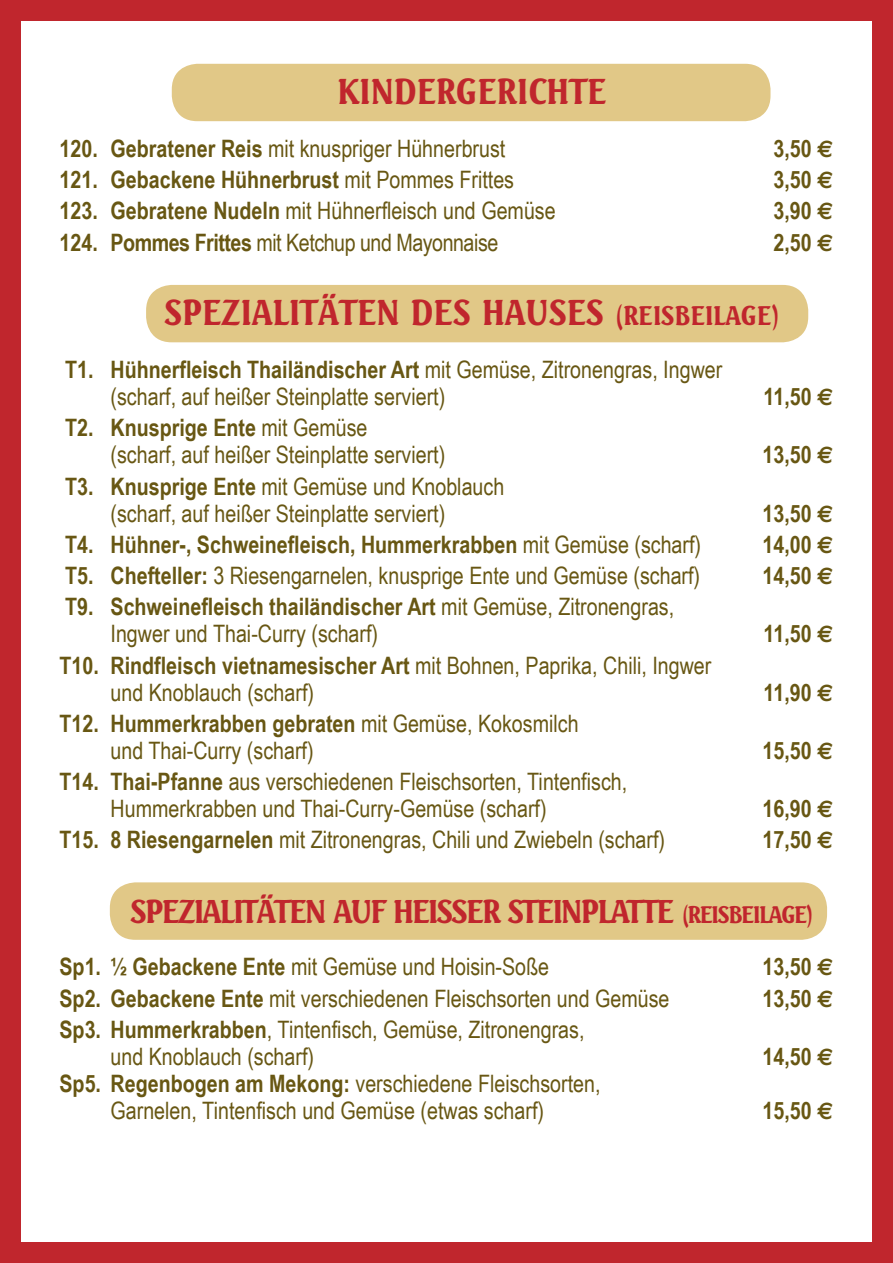
<style>
.page{position:relative;width:893px;height:1263px;background:#c0262d}
.page>*{position:absolute;margin:0;border:0;box-sizing:border-box;transform-origin:0 0}
.t1{font:700 36px "Seagull SB";color:#c0262d}
.t2{font:700 33px "Seagull SB";letter-spacing:-.05em;color:#c0262d}
.t3{font:700 27px "Seagull SB";color:#c0262d}
.t4{font:24px/27px "Arial Narrow";color:#685713}
.t5{font:700 24px "Arial Narrow";color:#685713}
.t6{font:24px "Arial Narrow";letter-spacing:-.02em;color:#685713}
.s1{font-weight:700}
.s2{font-family:"Euro Sans"}
.s3{font-weight:400}
.s4{font-size:24px}
</style>
<div class="page">
<div style="left:21px;top:21px;width:851px;height:1221px;background:#fff"></div>
<div style="left:172px;top:64px;width:598px;height:57px;background:#e1c887;border-radius:26px"></div>
<div style="left:146px;top:285px;width:662px;height:57px;background:#e1c887;border-radius:26px"></div>
<div style="left:110px;top:882px;width:717px;height:58px;background:#e1c887;border-radius:26px"></div>
<h1 class="t1" style="left:337px;top:71px;width:271px">KINDERGERICHTE</h1>
<p class="t4" style="left:60px;top:135px;width:447px"><span class="s1">120. Gebratener Reis</span> mit knuspriger Hühnerbrust</p>
<p class="t5" style="left:773px;top:134px;width:61px">3,50 <span class="s2">€</span></p>
<p class="t5" style="left:60px;top:166px;width:456px">121. Gebackene Hühnerbrust <span class="s3">mit Pommes Frittes</span></p>
<p class="t5" style="left:773px;top:166px;width:61px">3,50 <span class="s2">€</span></p>
<p class="t4" style="left:60px;top:197px;width:498px"><span class="s1">123. Gebratene Nudeln</span> mit Hühnerfleisch und Gemüse</p>
<p class="t5" style="left:773px;top:197px;width:61px">3,90 <span class="s2">€</span></p>
<p class="t6" style="left:60px;top:228px;width:440px"><span class="s1">124. Pommes Frittes</span> mit Ketchup und Mayonnaise</p>
<p class="t5" style="left:773px;top:228px;width:61px">2,50 <span class="s2">€</span></p>
<h1 class="t1" style="left:60px;top:292px;width:42px">S</h1>
<h1 class="t1" style="left:182px;top:292px;width:75px">PEZIALIT</h1>
<h1 class="t1" style="left:318px;top:292px;width:113px">ÄTE N DES</h1>
<h1 class="t1" style="left:482px;top:292px;width:21px">HAUSES</h1>
<p class="t3" style="left:615px;top:301px;width:166px">(REISBEILAGE)</p>
<p class="t4" style="left:111px;top:356px;width:613px;text-indent:-45px"><span class="s1">T1. Hühnerfleisch Thailändischer Art</span> mit Gemüse, Zitronengras, Ingwer (scharf, auf heißer Steinplatte serviert)</p>
<p class="t5" style="left:764px;top:383px;width:71px">11,50 <span class="s2">€</span></p>
<p class="t4" style="left:111px;top:414px;width:336px;text-indent:-45px"><span class="s1">T2. Knusprige Ente</span> mit Gemüse<br>(scharf, auf heißer Steinplatte serviert)</p>
<p class="t4" style="left:65px;top:472px;width:441px;text-align:center"><span class="s1">T3. Knusprige Ente</span> mit Gemüse und Knoblauch (scharf, auf heißer Steinplatte serviert)</p>
<p class="t5" style="left:762px;top:441px;width:72px">13,50 <span class="s2">€</span></p>
<p class="t5" style="left:762px;top:499px;width:72px">13,50 <span class="s2">€</span></p>
<p class="t5" style="left:65px;top:530px;width:638px">T4. Hühner-, Schweinefleisch, Hummerkrabben <span class="s3">mit Gemüse (scharf)</span></p>
<p class="t5" style="left:762px;top:530px;width:72px">14,00 <span class="s2">€</span></p>
<p class="t4" style="left:65px;top:562px;width:637px"><span class="s1">T5. Chefteller:</span> 3 Riesengarnelen, knusprige Ente und Gemüse (scharf)</p>
<p class="t5" style="left:762px;top:562px;width:72px">14,50 <span class="s2">€</span></p>
<p class="t4" style="left:111px;top:593px;width:565px;text-indent:-45px"><span class="s1">T9. Schweinefleisch thailändischer Art</span> mit Gemüse, Zitronengras,<br>Ingwer und Thai-Curry (scharf)</p>
<p class="t5" style="left:764px;top:620px;width:71px">11,50 <span class="s2">€</span></p>
<p class="t4" style="left:111px;top:651px;width:602px;text-indent:-51px"><span class="s1">T10. Rindfleisch vietnamesischer Art</span> mit Bohnen, Paprika, Chili, Ingwer und Knoblauch (scharf)</p>
<p class="t4" style="left:111px;top:710px;width:470px;text-indent:-51px"><span class="s1">T12. Hummerkrabben gebraten</span> mit Gemüse, Kokosmilch und Thai-Curry (scharf)</p>
<p class="t4" style="left:111px;top:768px;width:518px;text-indent:-51px"><span class="s1">T14. Thai-Pfanne</span> aus verschiedenen Fleischsorten, Tintenfisch,<br>Hummerkrabben und Thai-Curry-Gemüse (scharf)</p>
<p class="t5" style="left:764px;top:678px;width:71px">11,90 <span class="s2">€</span></p>
<p class="t5" style="left:762px;top:736px;width:72px">15,50 <span class="s2">€</span></p>
<p class="t5" style="left:762px;top:795px;width:72px">16,90 <span class="s2">€</span></p>
<p class="t4" style="left:60px;top:826px;width:607px"><span class="s1">T15. 8 Riesengarnelen</span> mit Zitronengras, Chili und Zwiebeln (scharf)</p>
<p class="t5" style="left:762px;top:826px;width:72px">17,50 <span class="s2">€</span></p>
<h2 class="t2" style="left:257px;top:892px;width:558px">ÄTEN AUF HEISSER STEINPLATTE <span class="s4">(REISBEILAGE)</span></h2>
<p class="t4" style="left:60px;top:953px;width:491px"><span class="s1">Sp1. ½ Gebackene Ente</span> mit Gemüse und Hoisin-Soße</p>
<p class="t5" style="left:762px;top:953px;width:72px">13,50 <span class="s2">€</span></p>
<p class="t4" style="left:60px;top:985px;width:611px"><span class="s1">Sp2. Gebackene Ente</span> mit verschiedenen Fleischsorten und Gemüse</p>
<p class="t5" style="left:762px;top:984px;width:72px">13,50 <span class="s2">€</span></p>
<p class="t4" style="left:111px;top:1016px;width:475px;text-indent:-51px"><span class="s1">Sp3. Hummerkrabben</span>, Tintenfisch, Gemüse, Zitronengras, und Knoblauch (scharf)</p>
<h2 class="t2" style="left:131px;top:892px;width:78px">SPEZIALIT</h2>
<p class="t5" style="left:762px;top:1042px;width:72px">14,50 <span class="s2">€</span></p>
<p class="t4" style="left:60px;top:1070px;width:542px;text-align:center"><span class="s1">Sp5. Regenbogen am Mekong:</span> verschiedene Fleischsorten,<br>Garnelen, Tintenfisch und Gemüse (etwas scharf)</p>
<p class="t5" style="left:762px;top:1096px;width:72px">15,50 <span class="s2">€</span></p>
</div>
